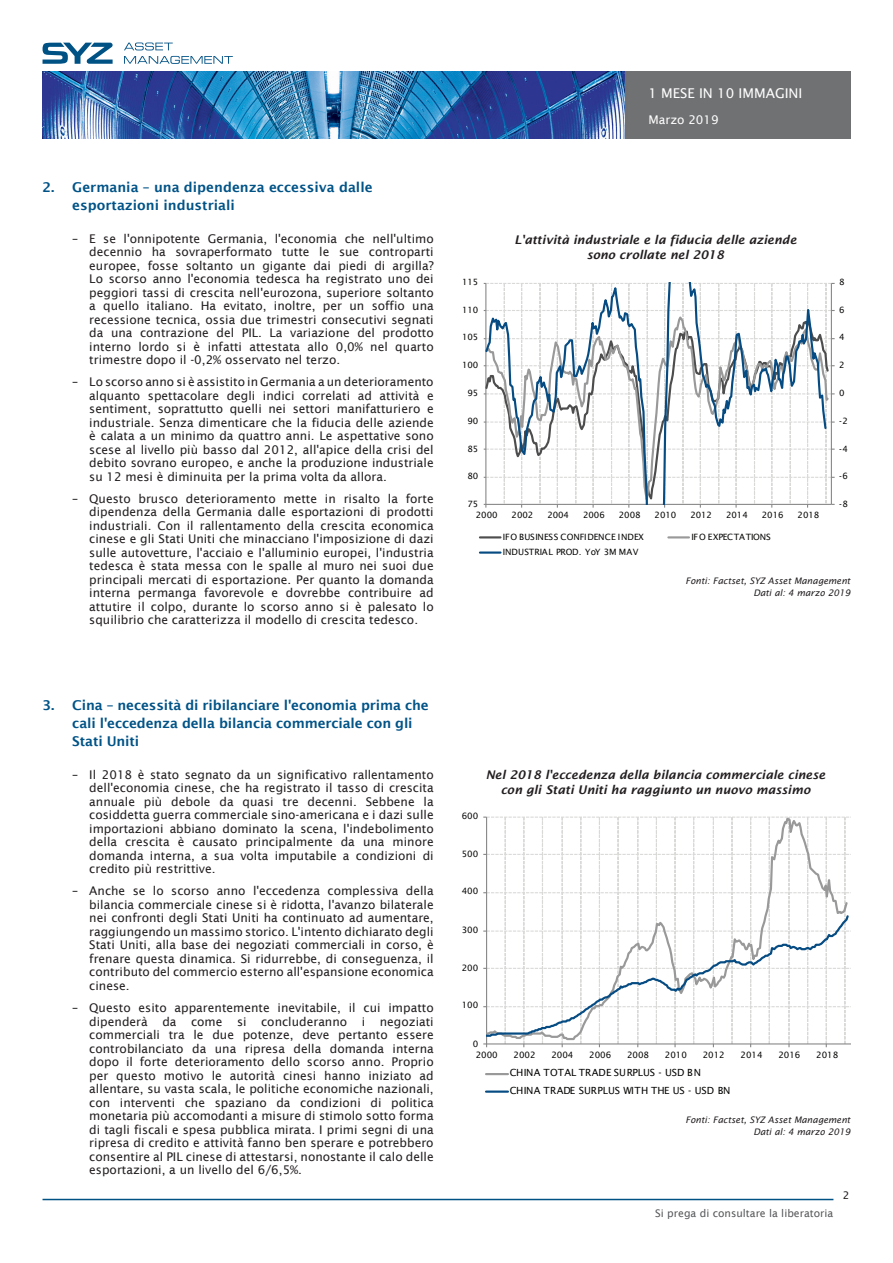
<style>
.page{position:relative;width:893px;height:1263px;background:#fff}
.page>*{position:absolute;margin:0;border:0;box-sizing:border-box;transform-origin:0 0}
.t1{font:600 13.5px/18px "Lucida Sans";letter-spacing:-.01em;color:#005387}
.t2{font:13.5px "Lucida Sans";color:#fff}
.t3{font:12px/13.5px "Lucida Sans";color:#231f20;text-align:justify}
.Graph_TITLES{font:italic 600 12px/15px "Lucida Sans";color:#231f20;text-align:center}
.t4{font:12px "Lucida Sans";color:#fff}
.t5{font:10.5px "Lucida Sans";color:#57585a}
.t6{font:10.5px "Lucida Sans";color:#231f20}
.t7{font:9.9px/17.5px "Lucida Sans";letter-spacing:.015em;color:#050504}
.Source_data{font:italic 9px "Lucida Sans";color:#231f20}
.t8{font:8.7px "Lucida Sans";letter-spacing:-.005em;color:#050504}
</style>
<div class="page">
<svg style="left:124px;top:43px;width:49px;height:7px"></svg>
<svg style="left:124px;top:56px;width:109px;height:8px"></svg>
<svg style="left:43px;top:43px;width:70px;height:21px"></svg>
<img style="left:43px;top:72px;width:807px;height:67px">
<hr style="left:43px;top:1199px;width:790px;height:1px;background:#005285">
<svg style="left:484px;top:283px;width:351px;height:225px"></svg>
<svg style="left:485px;top:283px;width:343px;height:222px"></svg>
<hr style="left:480px;top:536px;width:20px;height:2px;background:#4d4d4d">
<hr style="left:668px;top:536px;width:21px;height:2px;background:#999">
<hr style="left:480px;top:551px;width:20px;height:3px;background:#064c83">
<svg style="left:483px;top:816px;width:367px;height:231px"></svg>
<svg style="left:486px;top:816px;width:363px;height:228px"></svg>
<svg style="left:486px;top:913px;width:364px;height:130px"></svg>
<hr style="left:486px;top:1073px;width:22px;height:2px;background:#999">
<hr style="left:486px;top:1090px;width:22px;height:3px;background:#064c83">
<p class="t2" style="left:648px;top:85px;width:156px">1 MESE IN 10 IMMAGINI</p>
<p class="t1" style="left:72px;top:178px;width:302px;text-indent:-30px">2. Germania – una dipendenza eccessiva dalle esportazioni industriali</p>
<p class="t4" style="left:648px;top:113px;width:72px">Marzo 2019</p>
<p class="t3" style="left:89px;top:232px;width:346px;text-indent:-17px">– E se l'onnipotente Germania, l'economia che nell'ultimo decennio ha sovraperformato tutte le sue controparti europee, fosse soltanto un gigante dai piedi di argilla?<br>Lo scorso anno l'economia tedesca ha registrato uno dei peggiori tassi di crescita nell'eurozona, superiore soltanto a quello italiano. Ha evitato, inoltre, per un soffio una recessione tecnica, ossia due trimestri consecutivi segnati da una contrazione del PIL. La variazione del prodotto interno lordo si è infatti attestata allo 0,0% nel quarto trimestre dopo il -0,2% osservato nel terzo.</p>
<p class="t3" style="left:89px;top:375px;width:346px;text-indent:-17px">– Lo scorso anno si è assistito in Germania a un deterioramento alquanto spettacolare degli indici correlati ad attività e sentiment, soprattutto quelli nei settori manifatturiero e industriale. Senza dimenticare che la fiducia delle aziende è calata a un minimo da quattro anni. Le aspettative sono scese al livello più basso dal 2012, all'apice della crisi del debito sovrano europeo, e anche la produzione industriale su 12 mesi è diminuita per la prima volta da allora.</p>
<p class="t3" style="left:89px;top:492px;width:346px;text-indent:-17px">– Questo brusco deterioramento mette in risalto la forte dipendenza della Germania dalle esportazioni di prodotti industriali. Con il rallentamento della crescita economica cinese e gli Stati Uniti che minacciano l'imposizione di dazi sulle autovetture, l'acciaio e l'alluminio europei, l'industria tedesca è stata messa con le spalle al muro nei suoi due principali mercati di esportazione. Per quanto la domanda interna permanga favorevole e dovrebbe contribuire ad attutire il colpo, durante lo scorso anno si è palesato lo squilibrio che caratterizza il modello di crescita tedesco.</p>
<p class="t8" style="left:839px;top:499px;width:10px">-8</p>
<p class="Graph_TITLES" style="left:514px;top:232px;width:284px">L'attività industriale e la fiducia delle aziende sono crollate nel 2018</p>
<p class="t8" style="left:839px;top:277px;width:7px">8</p>
<p class="t8" style="left:462px;top:277px;width:18px">115</p>
<p class="t8" style="left:462px;top:305px;width:18px">110</p>
<p class="t8" style="left:839px;top:305px;width:7px">6</p>
<p class="t8" style="left:462px;top:332px;width:18px">105</p>
<p class="t8" style="left:839px;top:332px;width:7px">4</p>
<p class="t8" style="left:462px;top:360px;width:18px">100</p>
<p class="t8" style="left:839px;top:360px;width:7px">2</p>
<p class="t8" style="left:467px;top:387px;width:12px">95</p>
<p class="t8" style="left:839px;top:387px;width:7px">0</p>
<p class="t8" style="left:467px;top:416px;width:12px">90</p>
<p class="t8" style="left:839px;top:416px;width:10px">-2</p>
<p class="t8" style="left:467px;top:444px;width:12px">85</p>
<p class="t8" style="left:839px;top:444px;width:10px">-4</p>
<p class="t8" style="left:467px;top:471px;width:12px">80</p>
<p class="t8" style="left:839px;top:471px;width:10px">-6</p>
<p class="t8" style="left:467px;top:499px;width:12px">75</p>
<p class="t8" style="left:476px;top:510px;width:23px">2000</p>
<p class="t8" style="left:512px;top:510px;width:23px">2002</p>
<p class="t8" style="left:547px;top:510px;width:23px">2004</p>
<p class="t8" style="left:583px;top:510px;width:23px">2006</p>
<p class="t8" style="left:619px;top:510px;width:23px">2008</p>
<p class="t8" style="left:655px;top:510px;width:23px">2010</p>
<p class="t8" style="left:690px;top:510px;width:23px">2012</p>
<p class="t8" style="left:726px;top:510px;width:23px">2014</p>
<p class="t8" style="left:762px;top:510px;width:23px">2016</p>
<p class="t8" style="left:798px;top:510px;width:23px">2018</p>
<p class="t8" style="left:503px;top:531px;width:142px">IFO BUSINESS CONFIDENCE INDEX</p>
<p class="t8" style="left:691px;top:531px;width:81px">IFO EXPECTATIONS</p>
<p class="t8" style="left:503px;top:547px;width:137px">INDUSTRIAL PROD. YoY 3M MAV</p>
<p class="Source_data" style="left:686px;top:576px;width:166px">Fonti: Factset, SYZ Asset Management</p>
<p class="Source_data" style="left:753px;top:588px;width:99px">Dati al: 4 marzo 2019</p>
<p class="t1" style="left:72px;top:696px;width:358px;text-indent:-30px">3. Cina – necessità di ribilanciare l'economia prima che cali l'eccedenza della bilancia commerciale con gli<br>Stati Uniti</p>
<p class="t3" style="left:89px;top:768px;width:346px;text-indent:-17px">– Il 2018 è stato segnato da un significativo rallentamento dell'economia cinese, che ha registrato il tasso di crescita annuale più debole da quasi tre decenni. Sebbene la cosiddetta guerra commerciale sino-americana e i dazi sulle importazioni abbiano dominato la scena, l'indebolimento della crescita è causato principalmente da una minore domanda interna, a sua volta imputabile a condizioni di credito più restrittive.</p>
<p class="t3" style="left:89px;top:884px;width:346px;text-indent:-17px">– Anche se lo scorso anno l'eccedenza complessiva della bilancia commerciale cinese si è ridotta, l'avanzo bilaterale nei confronti degli Stati Uniti ha continuato ad aumentare, raggiungendo un massimo storico. L'intento dichiarato degli Stati Uniti, alla base dei negoziati commerciali in corso, è frenare questa dinamica. Si ridurrebbe, di conseguenza, il contributo del commercio esterno all'espansione economica cinese.</p>
<p class="t3" style="left:89px;top:1001px;width:346px;text-indent:-17px">– Questo esito apparentemente inevitabile, il cui impatto dipenderà da come si concluderanno i negoziati commerciali tra le due potenze, deve pertanto essere controbilanciato da una ripresa della domanda interna dopo il forte deterioramento dello scorso anno. Proprio per questo motivo le autorità cinesi hanno iniziato ad allentare, su vasta scala, le politiche economiche nazionali, con interventi che spaziano da condizioni di politica monetaria più accomodanti a misure di stimolo sotto forma di tagli fiscali e spesa pubblica mirata. I primi segni di una ripresa di credito e attività fanno ben sperare e potrebbero consentire al PIL cinese di attestarsi, nonostante il calo delle esportazioni, a un livello del 6/6,5%.</p>
<p class="t8" style="left:462px;top:811px;width:18px">600</p>
<p class="Graph_TITLES" style="left:486px;top:767px;width:341px">Nel 2018 l'eccedenza della bilancia commerciale cinese con gli Stati Uniti ha raggiunto un nuovo massimo</p>
<p class="t8" style="left:462px;top:849px;width:18px">500</p>
<p class="t8" style="left:462px;top:886px;width:18px">400</p>
<p class="t8" style="left:462px;top:925px;width:18px">300</p>
<p class="t8" style="left:462px;top:963px;width:18px">200</p>
<p class="t8" style="left:462px;top:1000px;width:18px">100</p>
<p class="t8" style="left:473px;top:1038px;width:7px">0</p>
<p class="t8" style="left:476px;top:1049px;width:23px">2000</p>
<p class="t8" style="left:514px;top:1049px;width:23px">2002</p>
<p class="t8" style="left:551px;top:1049px;width:23px">2004</p>
<p class="t8" style="left:589px;top:1049px;width:23px">2006</p>
<p class="t8" style="left:627px;top:1049px;width:23px">2008</p>
<p class="t8" style="left:665px;top:1049px;width:23px">2010</p>
<p class="t8" style="left:703px;top:1049px;width:23px">2012</p>
<p class="t8" style="left:741px;top:1049px;width:23px">2014</p>
<p class="t8" style="left:778px;top:1049px;width:23px">2016</p>
<p class="t8" style="left:816px;top:1049px;width:23px">2018</p>
<p class="t7" style="left:510px;top:1064px;width:222px">CHINA TOTAL TRADE SURPLUS - USD BN<br>CHINA TRADE SURPLUS WITH THE US - USD BN</p>
<p class="Source_data" style="left:686px;top:1115px;width:166px">Fonti: Factset, SYZ Asset Management</p>
<p class="Source_data" style="left:753px;top:1127px;width:99px">Dati al: 4 marzo 2019</p>
<p class="t5" style="left:655px;top:1207px;width:180px">Si prega di consultare la liberatoria</p>
<p class="t6" style="left:843px;top:1189px;width:8px">2</p>
</div>
